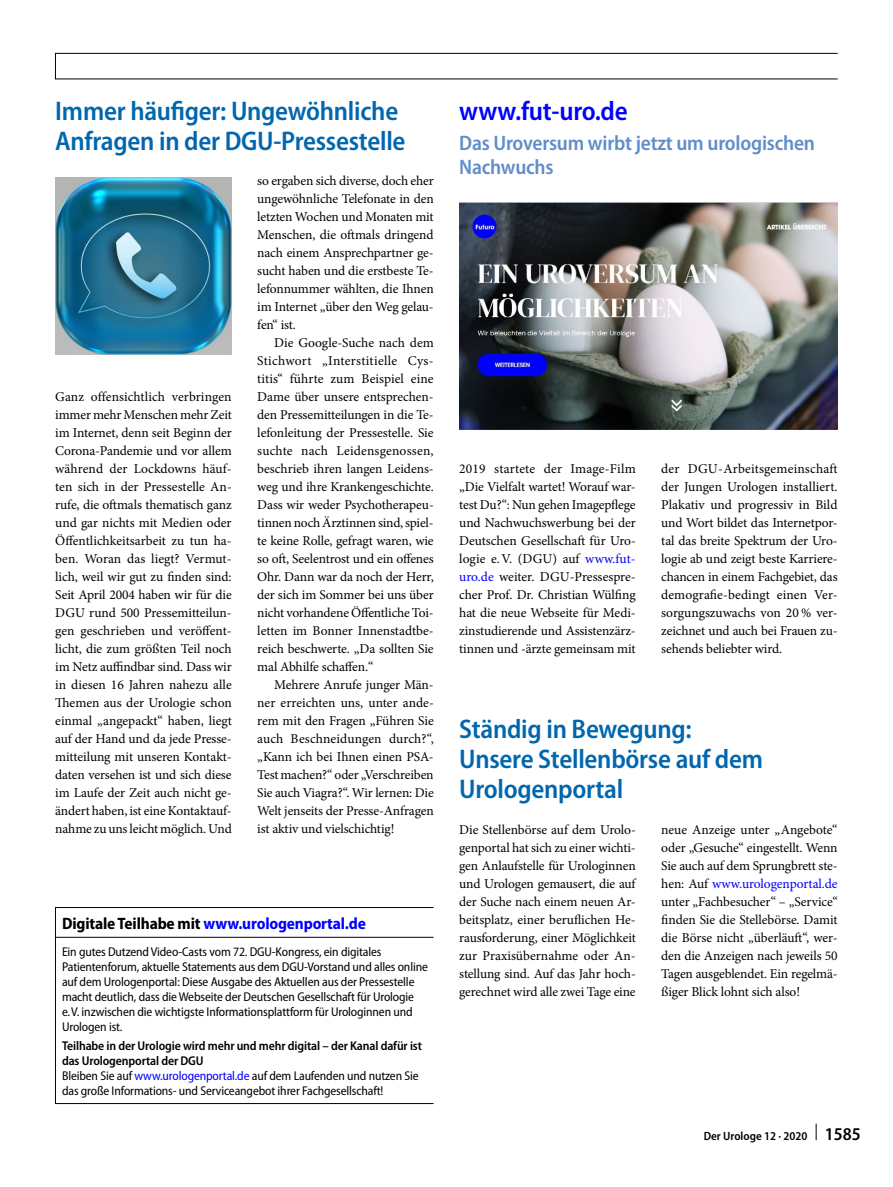
<style>
.page{position:relative;width:893px;height:1187px;background:#fff}
.page>*{position:absolute;margin:0;border:0;box-sizing:border-box;transform-origin:0 0}
.t1{font:600 semi-condensed 27px/30px "Myriad Pro";letter-spacing:-.01em;color:#0067af}
.t2{font:600 semi-condensed 27px "Myriad Pro";letter-spacing:-.01em;color:#00f}
.t3{font:600 semi-condensed 21px/24px "Myriad Pro";letter-spacing:-.01em;color:#618dc8}
.t4{font:700 semi-condensed 16.5px "Myriad Pro";letter-spacing:-.01em;color:#00f}
.t5{font:13.5px/18px "Minion Pro";letter-spacing:-.01em;color:#000;text-align:justify}
.t6{font:semi-condensed 12.75px/15px "Myriad Pro";letter-spacing:-.01em;color:#000}
.t7{font:600 semi-condensed 12px "Myriad Pro";color:#000}
.s1{color:#000}
.s2{font-weight:600}
.s3{color:#00f}
.s4{font-size:18px}
</style>
<div class="page">
<svg style="left:816px;top:1123px;width:1px;height:17px"></svg>
<div style="left:55px;top:53px;width:783px;height:26px;border:1px solid #000"></div>
<img style="left:55px;top:178px;width:177px;height:176px">
<img style="left:459px;top:202px;width:379px;height:227px">
<hr style="left:56px;top:937px;width:378px;height:1px;background:#000">
<div style="left:55px;top:907px;width:379px;height:196px;border:1px solid #000"></div>
<h1 class="t1" style="left:55px;top:97px;width:352px">Immer häufiger: Ungewöhnliche<br>Anfragen in der DGU-Pressestelle</h1>
<p class="t5" style="left:55px;top:388px;width:178px">Ganz offensichtlich verbringen immer mehr Menschen mehr Zeit im Internet, denn seit Beginn der Corona-Pandemie und vor allem während der Lockdowns häuf&shy;ten sich in der Pressestelle An&shy;rufe, die oftmals thematisch ganz und gar nichts mit Medien oder Öffentlichkeitsarbeit zu tun ha&shy;ben. Woran das liegt? Vermut&shy;lich, weil wir gut zu finden sind:<br>Seit April 2004 haben wir für die DGU rund 500 Pressemitteilun&shy;gen geschrieben und veröffent&shy;licht, die zum größten Teil noch im Netz auffindbar sind. Dass wir in diesen 16 Jahren nahezu alle Themen aus der Urologie schon einmal „angepackt“ haben, liegt auf der Hand und da jede Presse&shy;mitteilung mit unseren Kontakt&shy;daten versehen ist und sich diese im Laufe der Zeit auch nicht ge&shy;ändert haben, ist eine Kontaktauf&shy;nahme zu uns leicht möglich. Und</p>
<p class="t5" style="left:257px;top:172px;width:178px">so ergaben sich diverse, doch eher ungewöhnliche Telefonate in den letzten Wochen und Monaten mit Menschen, die oftmals dringend nach einem Ansprechpartner ge&shy;sucht haben und die erstbeste Te&shy;lefonnummer wählten, die Ihnen im Internet „über den Weg gelau&shy;fen“ ist.</p>
<p class="t5" style="left:257px;top:334px;width:178px;text-indent:17px">Die Google-Suche nach dem Stichwort „Interstitielle Cys&shy;titis“ führte zum Beispiel eine Dame über unsere entsprechen&shy;den Pressemitteilungen in die Te&shy;lefonleitung der Pressestelle. Sie suchte nach Leidensgenossen, beschrieb ihren langen Leidens&shy;weg und ihre Krankengeschichte.<br>Dass wir weder Psychotherapeu&shy;tinnen noch Ärztinnen sind, spiel&shy;te keine Rolle, gefragt waren, wie so oft, Seelentrost und ein offenes Ohr. Dann war da noch der Herr, der sich im Sommer bei uns über nicht vorhandene Öffentliche Toi&shy;letten im Bonner Innenstadtbe&shy;reich beschwerte. „Da sollten Sie mal Abhilfe schaffen.“</p>
<p class="t5" style="left:257px;top:676px;width:178px;text-indent:17px">Mehrere Anrufe junger Män&shy;ner erreichten uns, unter ande&shy;rem mit den Fragen „Führen Sie auch Beschneidungen durch?“, „Kann ich bei Ihnen einen PSA-Test machen?“ oder „Verschreiben Sie auch Viagra?“. Wir lernen: Die Welt jenseits der Presse-Anfragen ist aktiv und vielschichtig!</p>
<p class="t4" style="left:62px;top:913px;width:305px"><span class="s1">Digitale Teilhabe mit</span> www.urologenportal.de</p>
<p class="t6" style="left:62px;top:943px;width:367px">Ein gutes Dutzend Video-Casts vom 72. DGU-Kongress, ein digitales Patientenforum, aktuelle Statements aus dem DGU-Vorstand und alles online auf dem Urologenportal: Diese Ausgabe des Aktuellen aus der Pressestelle macht deutlich, dass die Webseite der Deutschen Gesellschaft für Urologie e.V. inzwischen die wichtigste Informationsplattform für Urologinnen und Urologen ist.</p>
<p class="t6" style="left:62px;top:1038px;width:361px"><span class="s2">Teilhabe in der Urologie wird mehr und mehr digital – der Kanal dafür ist das Urologenportal der DGU<br></span>Bleiben Sie auf <span class="s3">www.urologenportal.de</span> auf dem Laufenden und nutzen Sie das große Informations- und Serviceangebot ihrer Fachgesellschaft!</p>
<h1 class="t2" style="left:459px;top:96px;width:170px">www.fut-uro.de</h1>
<h2 class="t3" style="left:459px;top:131px;width:357px">Das Uroversum wirbt jetzt um urologischen<br>Nachwuchs</h2>
<p class="t5" style="left:459px;top:460px;width:178px">2019 startete der Image-Film „Die Vielfalt wartet! Worauf war&shy;test Du?“: Nun gehen Imagepflege und Nachwuchswerbung bei der Deutschen Gesellschaft für Uro&shy;logie e.V. (DGU) auf <span class="s3">www.fut&shy;uro.de</span> weiter. DGU-Pressespre&shy;cher Prof. Dr. Christian Wülfing hat die neue Webseite für Medi&shy;zinstudierende und Assistenzärz&shy;tinnen und -ärzte gemeinsam mit</p>
<p class="t5" style="left:661px;top:460px;width:178px">der DGU-Arbeitsgemeinschaft der Jungen Urologen installiert.<br>Plakativ und progressiv in Bild und Wort bildet das Internetpor&shy;tal das breite Spektrum der Uro&shy;logie ab und zeigt beste Karriere&shy;chancen in einem Fachgebiet, das demografie-bedingt einen Ver&shy;sorgungszuwachs von 20 % ver&shy;zeichnet und auch bei Frauen zu&shy;sehends beliebter wird.</p>
<h1 class="t1" style="left:459px;top:714px;width:305px">Ständig in Bewegung:<br>Unsere Stellenbörse auf dem<br>Urologenportal</h1>
<p class="t5" style="left:459px;top:820px;width:178px">Die Stellenbörse auf dem Urolo&shy;genportal hat sich zu einer wichti&shy;gen Anlaufstelle für Urologinnen und Urologen gemausert, die auf der Suche nach einem neuen Ar&shy;beitsplatz, einer beruflichen He&shy;rausforderung, einer Möglichkeit zur Praxisübernahme oder An&shy;stellung sind. Auf das Jahr hoch&shy;gerechnet wird alle zwei Tage eine</p>
<p class="t5" style="left:661px;top:820px;width:178px">neue Anzeige unter „Angebote“ oder „Gesuche“ eingestellt. Wenn Sie auch auf dem Sprungbrett ste&shy;hen: Auf <span class="s3">www.urologenportal.de </span>unter „Fachbesucher“ – „Service“ finden Sie die Stellebörse. Damit die Börse nicht „überläuft“, wer&shy;den die Anzeigen nach jeweils 50<br>Tagen ausgeblendet. Ein regelmä&shy;ßiger Blick lohnt sich also!</p>
<p class="t7" style="left:704px;top:1129px;width:159px">Der Urologe 12 · 2020 <span class="s4">1585</span></p>
</div>
